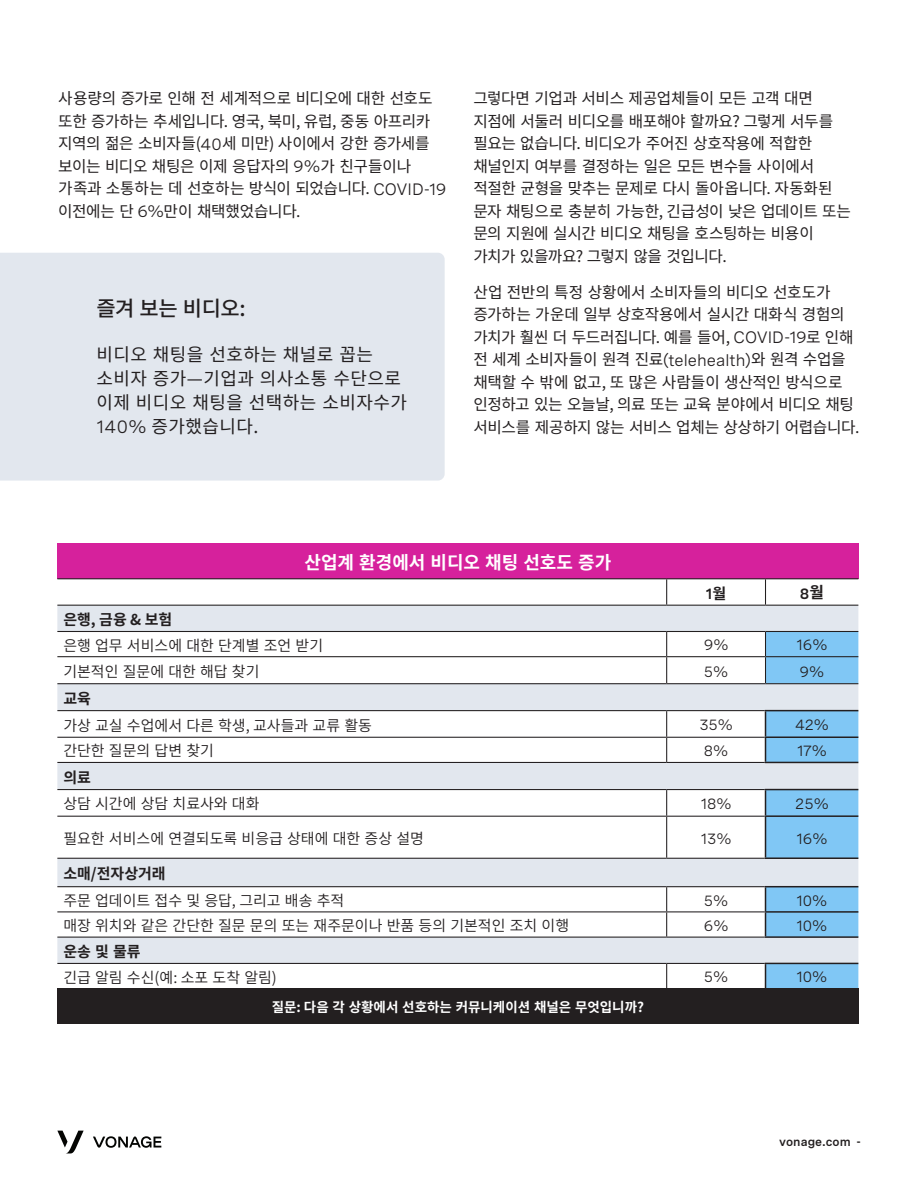
<style>
.page{position:relative;width:918px;height:1188px;background:#fff}
.page>*{position:absolute;margin:0;border:0;box-sizing:border-box;transform-origin:0 0}
.t1{font:500 21px "Noto Sans CJ Kkr";letter-spacing:-.02em;color:#231f20}
.t2{font:18px/24px "Noto Sans CJ Kkr";letter-spacing:.025em;color:#231f20}
.t3{font:700 18px "Noto Sans CJ Kkr";color:#fff}
._01-Body_12pt{font:15.75px/22.5px "Noto Sans CJ Kkr";letter-spacing:-.025em;color:#231f20}
.t4{font:600 15px "Noto Sans CJ Kkr";color:#231f20}
.t5{font:15px "Spezia";color:#231f20}
.t6{font:700 15px "Noto Sans CJ Kkr";color:#231f20}
.t7{font:600 15px "Spezia";color:#231f20}
.t8{font:700 13.5px "Noto Sans CJ Kkr";color:#fff}
.t9{font:600 12px "Spezia";color:#231f20}
.s1{font-family:"Spezia";font-size:16.5px}
.s2{font-family:"Spezia"}
.s3{font-family:"Noto Sans CJ Kkr";font-weight:700}
.s4{font-family:"Noto Sans CJ Kkr";font-weight:700;font-size:15.75px}
</style>
<div class="page">
<svg style="left:57px;top:1131px;width:27px;height:22px"></svg>
<svg style="left:93px;top:1136px;width:68px;height:12px"></svg>
<div style="left:0;top:253px;width:445px;height:228px;background:#e2e7ee"></div>
<div style="left:57px;top:544px;width:801px;height:35px;background:#d6219c"></div>
<svg style="left:57px;top:606px;width:801px;height:357px"></svg>
<div style="left:57px;top:989px;width:801px;height:35px;background:#231f20"></div>
<hr style="left:57px;top:578px;width:610px;height:1px;background:#231f20">
<hr style="left:667px;top:578px;width:99px;height:1px;background:#231f20">
<svg style="left:666px;top:579px;width:1px;height:26px"></svg>
<hr style="left:766px;top:578px;width:92px;height:1px;background:#231f20">
<svg style="left:765px;top:579px;width:1px;height:26px"></svg>
<hr style="left:57px;top:656px;width:610px;height:1px;background:#231f20">
<hr style="left:667px;top:656px;width:99px;height:1px;background:#231f20">
<svg style="left:666px;top:632px;width:1px;height:51px"></svg>
<div style="left:765px;top:632px;width:93px;height:51px;background:#80c7f5"></div>
<hr style="left:57px;top:683px;width:610px;height:1px;background:#231f20">
<hr style="left:667px;top:683px;width:99px;height:1px;background:#231f20">
<hr style="left:766px;top:683px;width:92px;height:1px;background:#231f20">
<hr style="left:57px;top:710px;width:610px;height:1px;background:#231f20">
<hr style="left:667px;top:710px;width:98px;height:1px;background:#231f20">
<hr style="left:57px;top:737px;width:610px;height:1px;background:#231f20">
<hr style="left:667px;top:737px;width:98px;height:1px;background:#231f20">
<svg style="left:666px;top:711px;width:1px;height:51px"></svg>
<hr style="left:57px;top:762px;width:610px;height:1px;background:#231f20">
<hr style="left:667px;top:762px;width:98px;height:1px;background:#231f20">
<hr style="left:57px;top:789px;width:610px;height:1px;background:#231f20">
<hr style="left:667px;top:789px;width:98px;height:1px;background:#231f20">
<svg style="left:666px;top:790px;width:1px;height:26px"></svg>
<hr style="left:57px;top:816px;width:610px;height:1px;background:#231f20">
<hr style="left:667px;top:816px;width:98px;height:1px;background:#231f20">
<hr style="left:666px;top:817px;width:1px;height:41px;background:#231f20">
<hr style="left:57px;top:858px;width:610px;height:1px;background:#231f20">
<hr style="left:667px;top:858px;width:98px;height:1px;background:#231f20">
<hr style="left:57px;top:886px;width:610px;height:1px;background:#231f20">
<hr style="left:667px;top:886px;width:98px;height:1px;background:#231f20">
<hr style="left:57px;top:911px;width:610px;height:1px;background:#231f20">
<hr style="left:667px;top:911px;width:98px;height:1px;background:#231f20">
<svg style="left:666px;top:887px;width:1px;height:50px"></svg>
<hr style="left:57px;top:937px;width:610px;height:1px;background:#231f20">
<hr style="left:667px;top:937px;width:98px;height:1px;background:#231f20">
<hr style="left:57px;top:963px;width:610px;height:1px;background:#231f20">
<hr style="left:667px;top:963px;width:98px;height:1px;background:#231f20">
<svg style="left:666px;top:964px;width:1px;height:25px"></svg>
<hr style="left:57px;top:605px;width:610px;height:1px;background:#231f20">
<hr style="left:667px;top:605px;width:99px;height:1px;background:#231f20">
<hr style="left:766px;top:605px;width:92px;height:1px;background:#231f20">
<hr style="left:57px;top:631px;width:610px;height:1px;background:#231f20">
<hr style="left:667px;top:631px;width:99px;height:1px;background:#231f20">
<hr style="left:766px;top:631px;width:92px;height:1px;background:#231f20">
<hr style="left:765px;top:710px;width:93px;height:1px;background:#231f20">
<svg style="left:765px;top:711px;width:93px;height:278px;background:#94c3e3"></svg>
<hr style="left:765px;top:963px;width:93px;height:1px;background:#231f20">
<p class="_01-Body_12pt" style="left:58px;top:87px;width:390px">사용량의 증가로 인해 전 세계적으로 비디오에 대한 선호도 또한 증가하는 추세입니다. 영국, 북미, 유럽, 중동 아프리카 지역의 젊은 소비자들(<span class="s1">40</span>세 미만) 사이에서 강한 증가세를 보이는 비디오 채팅은 이제 응답자의 <span class="s1">9%</span>가 친구들이나 가족과 소통하는 데 선호하는 방식이 되었습니다. <span class="s1">COVID-19 </span>이전에는 단 <span class="s1">6%</span>만이 채택했었습니다.</p>
<p class="_01-Body_12pt" style="left:473px;top:87px;width:379px">그렇다면 기업과 서비스 제공업체들이 모든 고객 대면 지점에 서둘러 비디오를 배포해야 할까요? 그렇게 서두를 필요는 없습니다. 비디오가 주어진 상호작용에 적합한 채널인지 여부를 결정하는 일은 모든 변수들 사이에서 적절한 균형을 맞추는 문제로 다시 돌아옵니다. 자동화된 문자 채팅으로 충분히 가능한, 긴급성이 낮은 업데이트 또는 문의 지원에 실시간 비디오 채팅을 호스팅하는 비용이 가치가 있을까요? 그렇지 않을 것입니다.</p>
<p class="_01-Body_12pt" style="left:473px;top:281px;width:388px">산업 전반의 특정 상황에서 소비자들의 비디오 선호도가 증가하는 가운데 일부 상호작용에서 실시간 대화식 경험의 가치가 훨씬 더 두드러집니다. 예를 들어, <span class="s1">COVID-19</span>로 인해 전 세계 소비자들이 원격 진료<span class="s1">(telehealth)</span>와 원격 수업을 채택할 수 밖에 없고, 또 많은 사람들이 생산적인 방식으로 인정하고 있는 오늘날, 의료 또는 교육 분야에서 비디오 채팅 서비스를 제공하지 않는 서비스 업체는 상상하기 어렵습니다.</p>
<p class="t1" style="left:96px;top:296px;width:151px">즐겨 보는 비디오:</p>
<p class="t2" style="left:96px;top:343px;width:312px">비디오 채팅을 선호하는 채널로 꼽는 소비자 증가—기업과 의사소통 수단으로 이제 비디오 채팅을 선택하는 소비자수가<br><span class="s2">140%</span> 증가했습니다.</p>
<p class="t3" style="left:305px;top:552px;width:308px">산업계 환경에서 비디오 채팅 선호도 증가</p>
<p class="t7" style="left:706px;top:582px;width:22px">1<span class="s3">월</span></p>
<p class="t7" style="left:800px;top:582px;width:26px">8<span class="s4">월</span></p>
<p class="t6" style="left:63px;top:611px;width:110px">은행, 금융 &amp; 보험</p>
<p class="t4" style="left:63px;top:637px;width:261px">은행 업무 서비스에 대한 단계별 조언 받기</p>
<p class="t5" style="left:704px;top:634px;width:26px">9%</p>
<p class="t5" style="left:796px;top:634px;width:33px">16%</p>
<p class="t4" style="left:63px;top:663px;width:198px">기본적인 질문에 대한 해답 찾기</p>
<p class="t5" style="left:704px;top:660px;width:26px">5%</p>
<p class="t5" style="left:800px;top:660px;width:26px">9%</p>
<p class="t6" style="left:63px;top:690px;width:29px">교육</p>
<p class="t4" style="left:63px;top:717px;width:310px">가상 교실 수업에서 다른 학생, 교사들과 교류 활동</p>
<p class="t5" style="left:699px;top:714px;width:35px">35%</p>
<p class="t5" style="left:795px;top:714px;width:35px">42%</p>
<p class="t4" style="left:63px;top:743px;width:152px">간단한 질문의 답변 찾기</p>
<p class="t5" style="left:704px;top:740px;width:26px">8%</p>
<p class="t5" style="left:797px;top:740px;width:31px">17%</p>
<p class="t6" style="left:63px;top:769px;width:29px">의료</p>
<p class="t4" style="left:63px;top:796px;width:198px">상담 시간에 상담 치료사와 대화</p>
<p class="t5" style="left:701px;top:793px;width:32px">18%</p>
<p class="t5" style="left:795px;top:793px;width:35px">25%</p>
<p class="t4" style="left:63px;top:830px;width:362px">필요한 서비스에 연결되도록 비응급 상태에 대한 증상 설명</p>
<p class="t5" style="left:701px;top:827px;width:32px">13%</p>
<p class="t5" style="left:796px;top:827px;width:33px">16%</p>
<p class="t6" style="left:63px;top:865px;width:104px">소매/전자상거래</p>
<p class="t4" style="left:63px;top:892px;width:282px">주문 업데이트 접수 및 응답, 그리고 배송 추적</p>
<p class="t5" style="left:704px;top:889px;width:26px">5%</p>
<p class="t5" style="left:797px;top:889px;width:32px">10%</p>
<p class="t4" style="left:63px;top:917px;width:507px">매장 위치와 같은 간단한 질문 문의 또는 재주문이나 반품 등의 기본적인 조치 이행</p>
<p class="t5" style="left:704px;top:914px;width:26px">6%</p>
<p class="t5" style="left:797px;top:914px;width:32px">10%</p>
<p class="t6" style="left:63px;top:943px;width:79px">운송 및 물류</p>
<p class="t4" style="left:63px;top:969px;width:215px">긴급 알림 수신(예: 소포 도착 알림)</p>
<p class="t5" style="left:704px;top:966px;width:26px">5%</p>
<p class="t5" style="left:797px;top:966px;width:32px">10%</p>
<p class="t8" style="left:272px;top:1000px;width:374px">질문: 다음 각 상황에서 선호하는 커뮤니케이션 채널은 무엇입니까?</p>
<p class="t9" style="left:779px;top:1132px;width:83px">vonage.com -</p>
</div>
